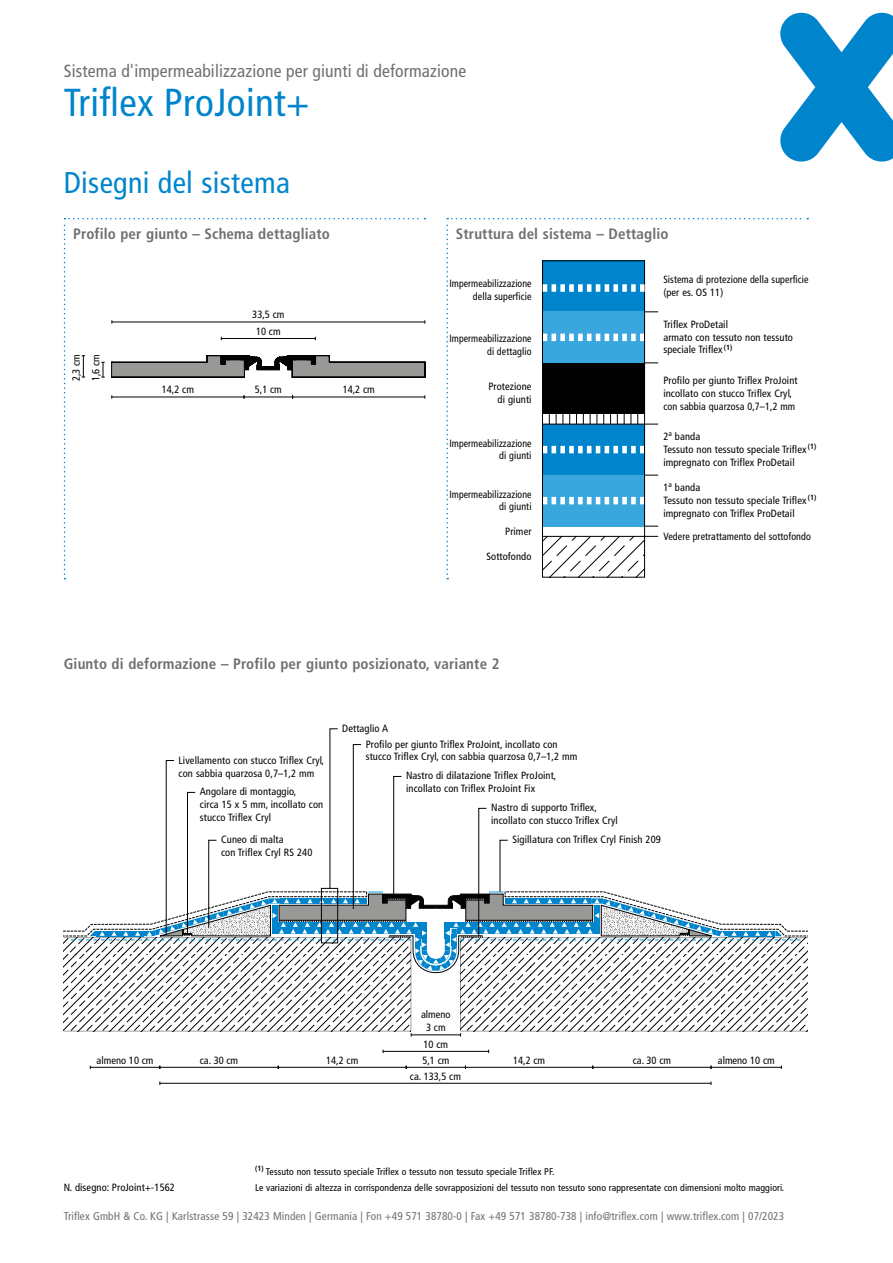
<style>
.page{position:relative;width:893px;height:1263px;background:#fff}
.page>*{position:absolute;margin:0;border:0;box-sizing:border-box;transform-origin:0 0}
.t1{font:condensed 39px "Frutiger LT Pro";letter-spacing:.01em;color:#0085cd}
.t2{font:condensed 30px "Frutiger LT Pro";letter-spacing:.01em;color:#0085cd}
.t3{font:condensed 17.55px "Frutiger LT Pro";letter-spacing:.01em;color:#6f6f6e}
.t4{font:700 condensed 15px "Frutiger LT Pro";letter-spacing:.01em;color:#6f6f6e}
.t5{font:condensed 11.25px "Frutiger LT Pro";letter-spacing:.01em;color:#6f6f6e}
.t6{font:condensed 10.5px/12.8px "Frutiger LT Pro";letter-spacing:.01em;color:#000}
.t7{font:condensed 10.5px/12.8px "Frutiger LT Pro";letter-spacing:.01em;color:#000;text-align:right;scale:.93 1}
.t8{font:condensed 10.5px/12.8px "Frutiger LT Pro";letter-spacing:.01em;color:#000;scale:.95 1}
.t9{font:condensed 9.75px "Frutiger LT Pro";letter-spacing:.01em;color:#000}
</style>
<div class="page">
<svg style="left:780px;top:13px;width:113px;height:149px"></svg>
<svg style="left:446px;top:218px;width:362px;height:361px"></svg>
<svg style="left:64px;top:218px;width:362px;height:361px"></svg>
<hr style="left:406px;top:1067px;width:59px;height:1px;background:#000">
<hr style="left:711px;top:1067px;width:70px;height:1px;background:#000">
<hr style="left:90px;top:1067px;width:70px;height:1px;background:#000">
<hr style="left:278px;top:1067px;width:128px;height:1px;background:#000">
<hr style="left:160px;top:1067px;width:118px;height:1px;background:#000">
<hr style="left:465px;top:1067px;width:128px;height:1px;background:#000">
<hr style="left:593px;top:1067px;width:118px;height:1px;background:#000">
<hr style="left:160px;top:1083px;width:551px;height:1px;background:#000">
<svg style="left:64px;top:728px;width:744px;height:308px"></svg>
<hr style="left:383px;top:1051px;width:106px;height:1px;background:#000">
<h3 class="t3" style="left:64px;top:61px;width:404px">Sistema d'impermeabilizzazione per giunti di deformazione</h3>
<h1 class="t1" style="left:64px;top:80px;width:247px">Triflex ProJoint+</h1>
<h2 class="t2" style="left:64px;top:165px;width:228px">Disegni del sistema</h2>
<h3 class="t4" style="left:73px;top:224px;width:258px">Profilo per giunto – Schema dettagliato</h3>
<p class="t6" style="left:252px;top:308px;width:34px">33,5 cm</p>
<p class="t6" style="left:66px;top:381px;width:29px;line-height:19.6px;rotate:-90deg">2,3 cm<br>1,6 cm</p>
<p class="t6" style="left:162px;top:383px;width:34px">14,2 cm</p>
<p class="t6" style="left:256px;top:325px;width:26px">10 cm</p>
<p class="t6" style="left:255px;top:383px;width:29px">5,1 cm</p>
<p class="t6" style="left:343px;top:383px;width:34px">14,2 cm</p>
<h3 class="t4" style="left:456px;top:224px;width:214px">Struttura del sistema – Dettaglio</h3>
<p class="t7" style="left:449px;top:277px;width:90px">Impermeabilizzazione della superficie</p>
<p class="t8" style="left:663px;top:273px;width:154px">Sistema di protezione della superficie (per es. OS 11)</p>
<p class="t7" style="left:449px;top:332px;width:90px">Impermeabilizzazione di dettaglio</p>
<p class="t6" style="left:488px;top:380px;width:45px;text-align:right">Protezione di giunti</p>
<p class="t6" style="left:663px;top:318px;width:131px">Triflex ProDetail<br>armato con tessuto non tessuto speciale Triflex<sup>(1)</sup></p>
<p class="t6" style="left:663px;top:374px;width:136px">Profilo per giunto Triflex ProJoint incollato con stucco Triflex Cryl, con sabbia quarzosa 0,7–1,2 mm</p>
<p class="t7" style="left:449px;top:437px;width:90px">Impermeabilizzazione di giunti</p>
<p class="t6" style="left:663px;top:430px;width:154px">2<sup>a</sup> banda<br>Tessuto non tessuto speciale Triflex<sup>(1) </sup>impregnato con Triflex ProDetail</p>
<p class="t7" style="left:449px;top:488px;width:90px">Impermeabilizzazione di giunti</p>
<p class="t6" style="left:663px;top:481px;width:154px">1<sup>a</sup> banda<br>Tessuto non tessuto speciale Triflex<sup>(1) </sup>impregnato con Triflex ProDetail</p>
<p class="t6" style="left:505px;top:525px;width:28px">Primer</p>
<p class="t6" style="left:486px;top:550px;width:47px">Sottofondo</p>
<p class="t8" style="left:663px;top:530px;width:157px">Vedere pretrattamento del sottofondo</p>
<h3 class="t4" style="left:64px;top:655px;width:437px">Giunto di deformazione – Profilo per giunto posizionato, variante 2</h3>
<p class="t6" style="left:179px;top:754px;width:147px">Livellamento con stucco Triflex Cryl, con sabbia quarzosa 0,7–1,2 mm</p>
<p class="t6" style="left:200px;top:785px;width:125px">Angolare di montaggio,<br>circa 15 x 5 mm, incollato con stucco Triflex Cryl</p>
<p class="t6" style="left:221px;top:833px;width:93px">Cuneo di malta<br>con Triflex Cryl RS 240</p>
<p class="t6" style="left:342px;top:722px;width:47px">Dettaglio A</p>
<p class="t6" style="left:366px;top:738px;width:213px">Profilo per giunto Triflex ProJoint, incollato con stucco Triflex Cryl, con sabbia quarzosa 0,7–1,2 mm</p>
<p class="t6" style="left:406px;top:769px;width:152px">Nastro di dilatazione Triflex ProJoint, incollato con Triflex ProJoint Fix</p>
<p class="t6" style="left:491px;top:801px;width:128px">Nastro di supporto Triflex, incollato con stucco Triflex Cryl</p>
<p class="t6" style="left:512px;top:833px;width:150px">Sigillatura con Triflex Cryl Finish 209</p>
<p class="t6" style="left:421px;top:1008px;width:31px;text-align:center">almeno<br>3 cm</p>
<p class="t6" style="left:424px;top:1038px;width:26px">10 cm</p>
<p class="t6" style="left:97px;top:1054px;width:58px">almeno 10 cm</p>
<p class="t6" style="left:422px;top:1054px;width:29px">5,1 cm</p>
<p class="t6" style="left:718px;top:1054px;width:58px">almeno 10 cm</p>
<p class="t6" style="left:200px;top:1054px;width:40px">ca. 30 cm</p>
<p class="t6" style="left:326px;top:1054px;width:34px">14,2 cm</p>
<p class="t6" style="left:513px;top:1054px;width:34px">14,2 cm</p>
<p class="t6" style="left:633px;top:1054px;width:40px">ca. 30 cm</p>
<p class="t6" style="left:410px;top:1070px;width:52px">ca. 133,5 cm</p>
<p class="t6" style="left:64px;top:1181px;width:113px">N. disegno: ProJoint+-1562</p>
<p class="t9" style="left:255px;top:1166px;width:301px"><sup>(1)</sup> Tessuto non tessuto speciale Triflex o tessuto non tessuto speciale Triflex PF.</p>
<p class="t9" style="left:255px;top:1181px;width:531px">Le variazioni di altezza in corrispondenza delle sovrapposizioni del tessuto non tessuto sono rappresentate con dimensioni molto maggiori.</p>
<p class="t5" style="left:64px;top:1210px;width:722px">Triflex GmbH &amp; Co. KG | Karlstrasse 59 | 32423 Minden | Germania | Fon +49 571 38780-0 | Fax +49 571 38780-738 | info@triflex.com | www.triflex.com | 07/2023</p>
</div>
